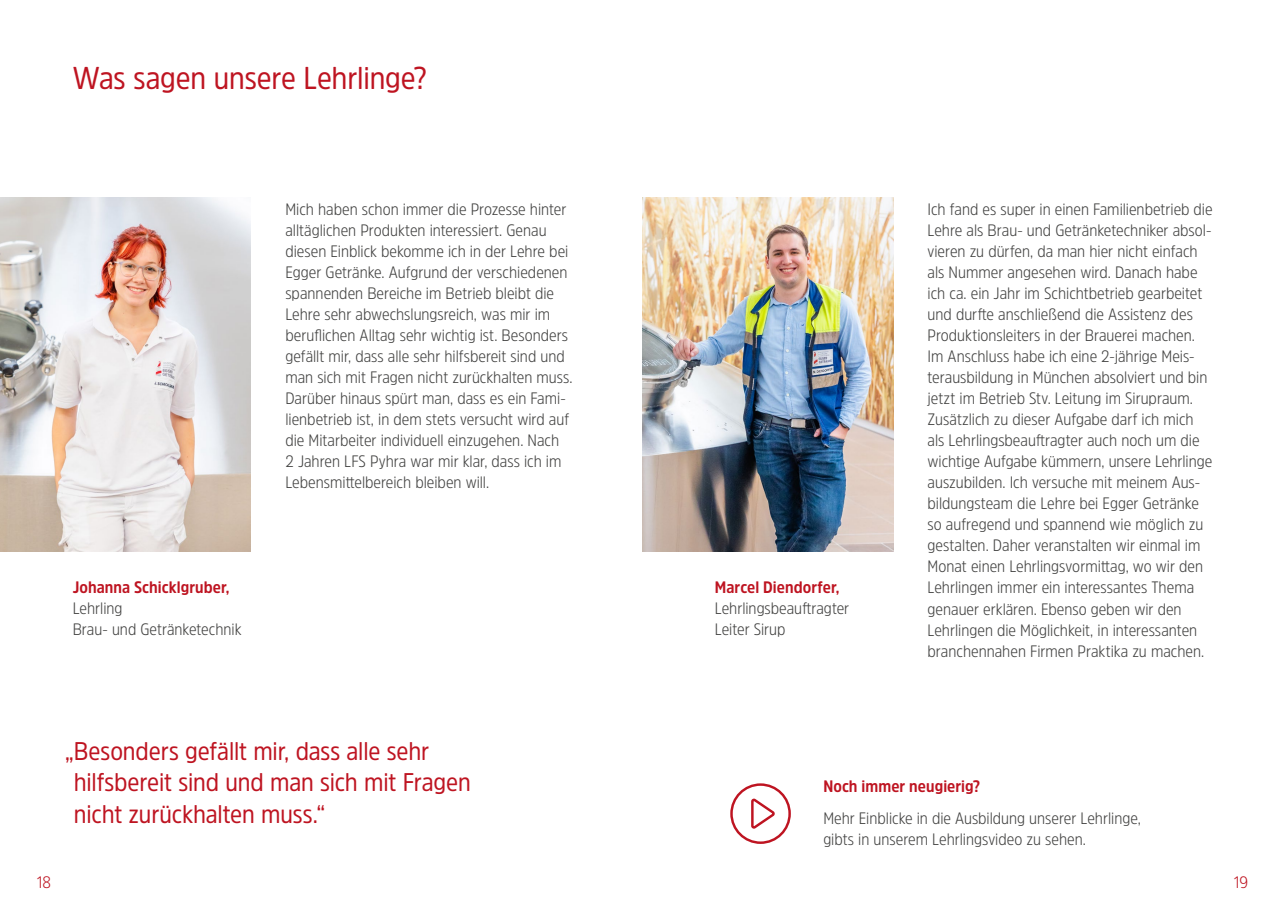
<style>
.page{position:relative;width:1285px;height:919px;background:#fff}
.page>*{position:absolute;margin:0;border:0;box-sizing:border-box;transform-origin:0 0}
.t1{font:31.5px "Amsi Pro Narw";letter-spacing:-.005em;color:#be1421}
.t2{font:25.5px/31.5px "Amsi Pro Narw";letter-spacing:-.005em;color:#be1421}
.t3{font:300 16.5px/21px "Amsi Pro Narw";color:#414140}
.t4{font:700 16.5px "Amsi Pro Narw";letter-spacing:.005em;color:#be1421}
.t5{font:300 16.5px "Amsi Pro Narw";color:#be1421}
</style>
<div class="page">
<img style="left:642px;top:198px;width:251px;height:353px">
<img style="left:0;top:197px;width:250px;height:354px">
<svg style="left:730px;top:783px;width:61px;height:61px"></svg>
<h1 class="t1" style="left:72px;top:56px;width:356px">Was sagen unsere Lehrlinge?</h1>
<p class="t4" style="left:73px;top:576px;width:158px">Johanna Schicklgruber,</p>
<p class="t3" style="left:73px;top:597px;width:170px">Lehrling<br>Brau- und Getränketechnik</p>
<p class="t3" style="left:285px;top:198px;width:289px">Mich haben schon immer die Prozesse hinter alltäglichen Produkten interessiert. Genau diesen Einblick bekomme ich in der Lehre bei Egger Getränke. Aufgrund der verschiedenen spannenden Bereiche im Betrieb bleibt die Lehre sehr abwechslungsreich, was mir im beruflichen Alltag sehr wichtig ist. Besonders gefällt mir, dass alle sehr hilfsbereit sind und man sich mit Fragen nicht zurückhalten muss.<br>Darüber hinaus spürt man, dass es ein Fami&shy;lienbetrieb ist, in dem stets versucht wird auf die Mitarbeiter individuell einzugehen. Nach<br>2 Jahren LFS Pyhra war mir klar, dass ich im Lebensmittelbereich bleiben will.</p>
<h2 class="t2" style="left:74px;top:734px;width:398px;text-indent:-9px">„Besonders gefällt mir, dass alle sehr hilfsbereit sind und man sich mit Fragen nicht zurückhalten muss.“</h2>
<p class="t4" style="left:714px;top:576px;width:126px">Marcel Diendorfer,</p>
<p class="t3" style="left:714px;top:597px;width:136px">Lehrlingsbeauftragter<br>Leiter Sirup</p>
<p class="t3" style="left:927px;top:198px;width:286px">Ich fand es super in einen Familienbetrieb die Lehre als Brau- und Getränketechniker absol&shy;vieren zu dürfen, da man hier nicht einfach als Nummer angesehen wird. Danach habe ich ca. ein Jahr im Schichtbetrieb gearbeitet und durfte anschließend die Assistenz des Produktionsleiters in der Brauerei machen.<br>Im Anschluss habe ich eine 2-jährige Meis&shy;terausbildung in München absolviert und bin jetzt im Betrieb Stv. Leitung im Sirupraum.<br>Zusätzlich zu dieser Aufgabe darf ich mich als Lehrlingsbeauftragter auch noch um die wichtige Aufgabe kümmern, unsere Lehrlinge auszubilden. Ich versuche mit meinem Aus&shy;bildungsteam die Lehre bei Egger Getränke so aufregend und spannend wie möglich zu gestalten. Daher veranstalten wir einmal im Monat einen Lehrlingsvormittag, wo wir den Lehrlingen immer ein interessantes Thema genauer erklären. Ebenso geben wir den Lehrlingen die Möglichkeit, in interessanten branchennahen Firmen Praktika zu machen.</p>
<p class="t4" style="left:823px;top:774px;width:158px">Noch immer neugierig?</p>
<p class="t3" style="left:823px;top:806px;width:319px">Mehr Einblicke in die Ausbildung unserer Lehrlinge, gibts in unserem Lehrlingsvideo zu sehen.</p>
<p class="t5" style="left:37px;top:870px;width:16px">18</p>
<p class="t5" style="left:1233px;top:870px;width:16px">19</p>
</div>
